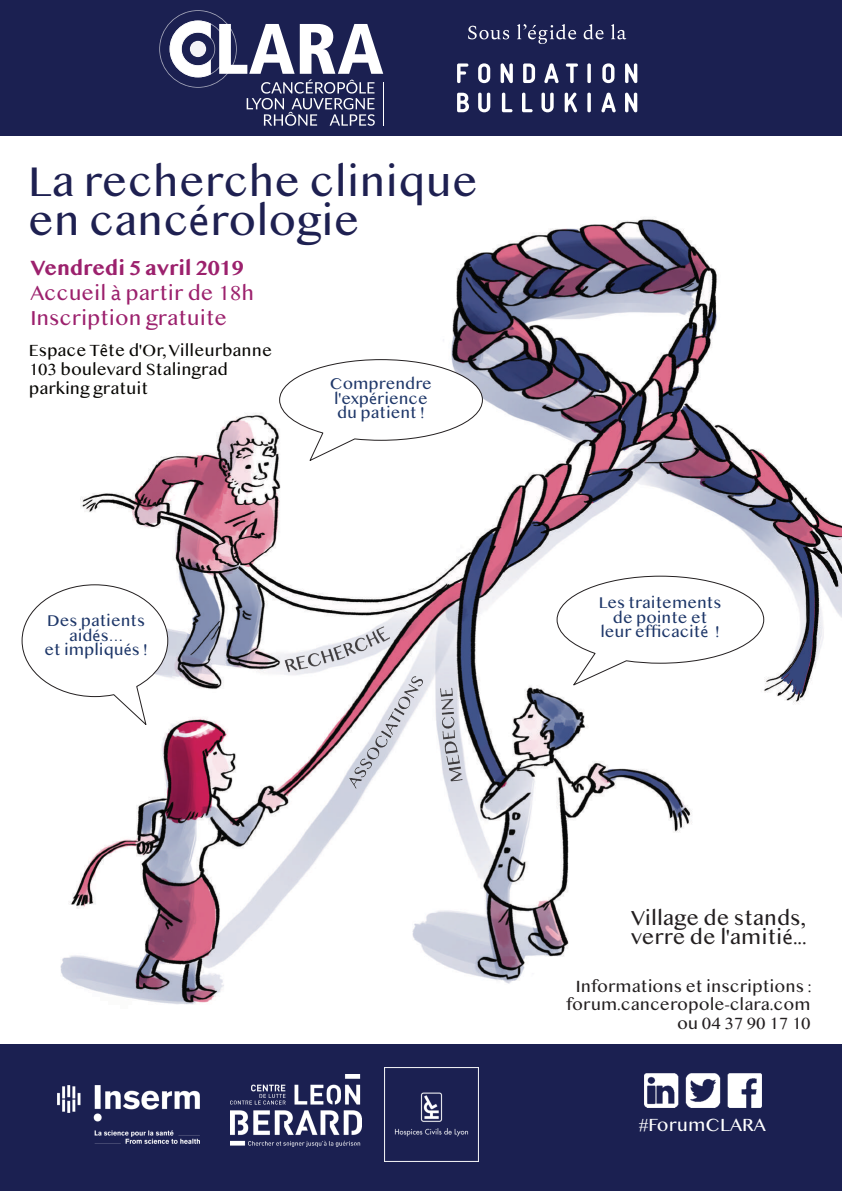
<style>
.page{position:relative;width:842px;height:1191px;background:#fff}
.page>*{position:absolute;margin:0;border:0;box-sizing:border-box;transform-origin:0 0}
.t1{font:38.6px/38.6px "Bangla MN";color:#1e2051}
.t2{font:18.9px/18.9px "Bangla MN";color:#231f20}
.t3{font:18.8px/25.1px "Bangla MN";color:#9c216d}
.t4{font:16.4px "Bangla MN";color:#fff}
.t5{font:15.2px/19px "Bangla MN";color:#231f20;text-align:right}
.t6{font:15.1px/19.1px "Bangla MN";color:#080704}
.t7{font:14.5px/14.5px "Bangla MN";color:#1e3769;text-align:center}
.s1{font-family:"Lucida Grande"}
.s2{font-weight:700}
</style>
<div class="page">
<img style="left:60px;top:219px;width:782px;height:786px">
<img style="left:777px;top:534px;width:65px;height:160px">
<div style="left:0;top:0;width:842px;height:136px;background:#1b2051"></div>
<div style="left:0;top:1044px;width:842px;height:147px;background:#1b2051"></div>
<svg style="left:159px;top:10px;width:224px;height:116px"></svg>
<hr style="left:383px;top:82px;width:1px;height:44px;background:#fff">
<svg style="left:587px;top:63px;width:4px;height:20px"></svg>
<svg style="left:457px;top:93px;width:12px;height:19px"></svg>
<svg style="left:478px;top:93px;width:12px;height:19px"></svg>
<svg style="left:502px;top:93px;width:10px;height:19px"></svg>
<svg style="left:522px;top:93px;width:11px;height:19px"></svg>
<svg style="left:541px;top:93px;width:13px;height:19px"></svg>
<svg style="left:565px;top:93px;width:12px;height:19px"></svg>
<svg style="left:601px;top:93px;width:15px;height:19px"></svg>
<svg style="left:625px;top:93px;width:12px;height:19px"></svg>
<svg style="left:457px;top:63px;width:11px;height:20px"></svg>
<svg style="left:478px;top:63px;width:12px;height:20px"></svg>
<svg style="left:501px;top:63px;width:12px;height:20px"></svg>
<svg style="left:523px;top:63px;width:12px;height:20px"></svg>
<svg style="left:544px;top:63px;width:15px;height:20px"></svg>
<svg style="left:566px;top:63px;width:12px;height:20px"></svg>
<svg style="left:602px;top:63px;width:12px;height:20px"></svg>
<svg style="left:625px;top:63px;width:12px;height:20px"></svg>
<svg style="left:587px;top:93px;width:4px;height:19px"></svg>
<svg style="left:468px;top:26px;width:41px;height:13px"></svg>
<svg style="left:517px;top:24px;width:59px;height:20px"></svg>
<svg style="left:584px;top:24px;width:19px;height:15px"></svg>
<svg style="left:611px;top:24px;width:15px;height:15px"></svg>
<img style="left:285px;top:627px;width:106px;height:45px">
<img style="left:349px;top:677px;width:73px;height:111px">
<img style="left:440px;top:688px;width:23px;height:93px">
<img style="left:644px;top:1074px;width:117px;height:33px">
<img style="left:58px;top:1085px;width:141px;height:58px">
<img style="left:384px;top:1067px;width:95px;height:94px">
<svg style="left:279px;top:359px;width:204px;height:103px"></svg>
<svg style="left:556px;top:575px;width:209px;height:112px"></svg>
<svg style="left:21px;top:584px;width:148px;height:143px"></svg>
<img style="left:230px;top:1075px;width:131px;height:72px">
<h1 class="t1" style="left:28px;top:165px;width:451px">La recherche clinique en canc<span class="s1">é</span>rologie</h1>
<p class="t3" style="left:30px;top:256px;width:225px"><span class="s2">Vendredi 5 avril 2019<br></span>Accueil <span class="s1">à</span> partir de 18h<br>Inscription gratuite</p>
<p class="t6" style="left:29px;top:341px;width:245px">Espace T<span class="s1">ê</span>te d'Or, Villeurbanne<br>103 boulevard Stalingrad parking gratuit</p>
<p class="t7" style="left:330px;top:378px;width:104px;text-align:left">Comprendre l'exp<span class="s1">é</span>rience du patient !</p>
<p class="t7" style="left:44px;top:615px;width:105px">Des patients aid<span class="s1">é</span>s<span class="s1">…<br></span>et impliqu<span class="s1">é</span>s !</p>
<p class="t7" style="left:599px;top:597px;width:124px">Les traitements de pointe et leur efficacit<span class="s1">é</span> !</p>
<h2 class="t2" style="left:631px;top:910px;width:177px">Village de stands, verre de l'amiti<span class="s1">é</span>...</h2>
<p class="t5" style="left:566px;top:977px;width:247px">Informations et inscriptions : forum.canceropole-clara.com ou 04 37 90 17 10</p>
<p class="t4" style="left:639px;top:1116px;width:128px">#ForumCLARA</p>
</div>
